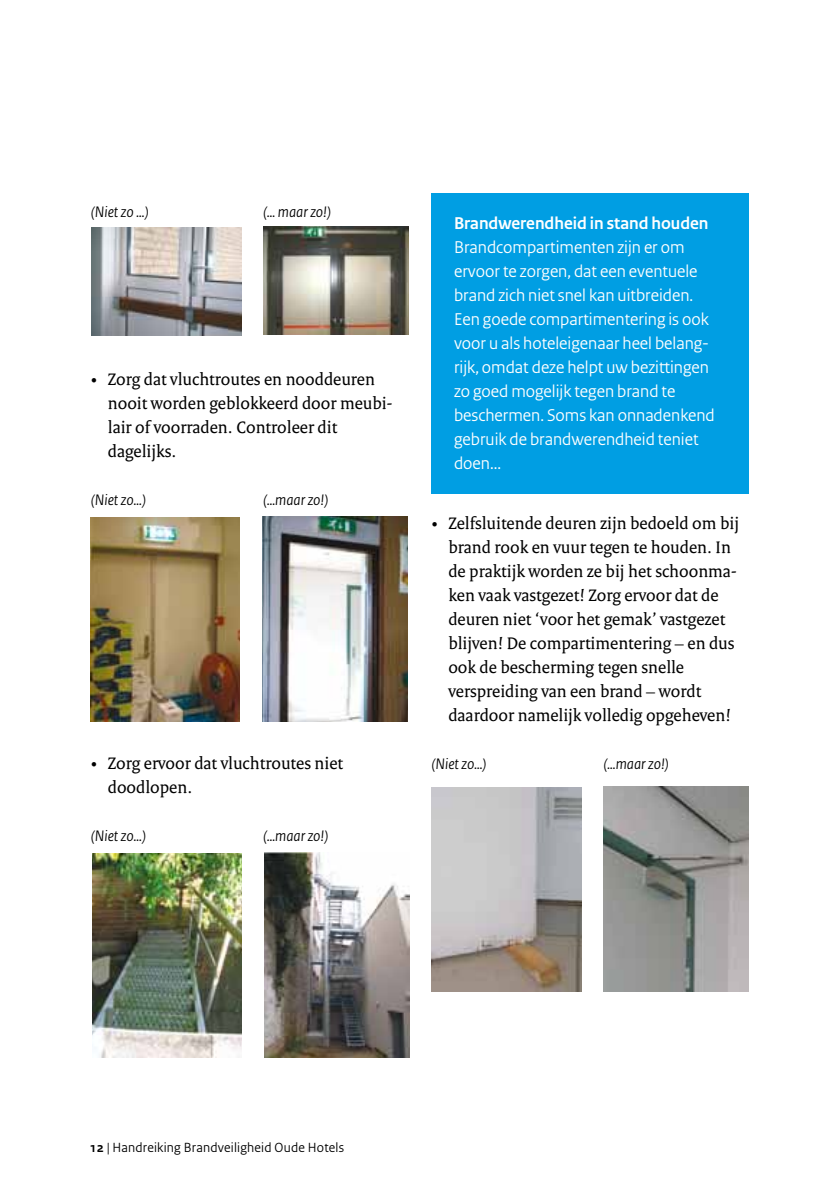
<style>
.page{position:relative;width:840px;height:1191px;background:#fff}
.page>*{position:absolute;margin:0;border:0;box-sizing:border-box;transform-origin:0 0}
.t1{font:18px/24px "Rijksoverheid Serif";color:#000}
.t2{font:18px/24px "Rijksoverheid Sans";color:#fff}
.t3{font:700 18px "Rijksoverheid Sans";color:#fff}
.t4{font:italic 16px "Rijksoverheid Sans";color:#000}
.t5{font:14px "Rijksoverheid Sans";letter-spacing:.015em;color:#000}
.s1{font-weight:700}
</style>
<div class="page">
<img style="left:91px;top:517px;width:149px;height:204px">
<img style="left:431px;top:787px;width:149px;height:204px">
<img style="left:262px;top:516px;width:145px;height:205px">
<img style="left:603px;top:787px;width:145px;height:204px">
<img style="left:92px;top:853px;width:149px;height:204px">
<img style="left:264px;top:852px;width:145px;height:205px">
<div style="left:431px;top:193px;width:317px;height:301px;background:#009ee3"></div>
<img style="left:92px;top:227px;width:149px;height:108px">
<img style="left:264px;top:227px;width:144px;height:108px">
<p class="t4" style="left:91px;top:203px;width:59px">(Niet zo …)</p>
<p class="t4" style="left:263px;top:203px;width:70px">(… maar zo!)</p>
<p class="t1" style="left:108px;top:367px;width:286px;text-indent:-17px">• Zorg dat vluchtroutes en nooddeuren nooit worden geblokkeerd door meubi&shy;lair of voorraden. Controleer dit dagelijks.</p>
<p class="t4" style="left:91px;top:491px;width:57px">(Niet zo…)</p>
<p class="t4" style="left:263px;top:491px;width:67px">(…maar zo!)</p>
<p class="t1" style="left:108px;top:751px;width:237px;text-indent:-17px">• Zorg ervoor dat vluchtroutes niet doodlopen.</p>
<p class="t4" style="left:91px;top:827px;width:57px">(Niet zo…)</p>
<p class="t4" style="left:263px;top:827px;width:67px">(…maar zo!)</p>
<p class="t3" style="left:454px;top:213px;width:256px">Brandwerendheid in stand houden</p>
<p class="t2" style="left:454px;top:235px;width:262px">Brandcompartimenten zijn er om ervoor te zorgen, dat een eventuele brand zich niet snel kan uitbreiden.<br>Een goede compartimentering is ook voor u als hoteleigenaar heel belang&shy;rijk, omdat deze helpt uw bezittingen zo goed mogelijk tegen brand te beschermen. Soms kan onnadenkend gebruik de brandwerendheid teniet doen…</p>
<p class="t1" style="left:448px;top:511px;width:292px;text-indent:-17px">• Zelfsluitende deuren zijn bedoeld om bij brand rook en vuur tegen te houden. In de praktijk worden ze bij het schoonma&shy;ken vaak vastgezet! Zorg ervoor dat de deuren niet ‘voor het gemak’ vastgezet blijven! De compartimentering – en dus ook de bescherming tegen snelle verspreiding van een brand – wordt daardoor namelijk volledig opgeheven!</p>
<p class="t4" style="left:431px;top:755px;width:57px">(Niet zo…)</p>
<p class="t4" style="left:603px;top:755px;width:67px">(…maar zo!)</p>
<p class="t5" style="left:89px;top:1139px;width:256px"><span class="s1">12</span> | Handreiking Brandveiligheid Oude Hotels</p>
</div>
